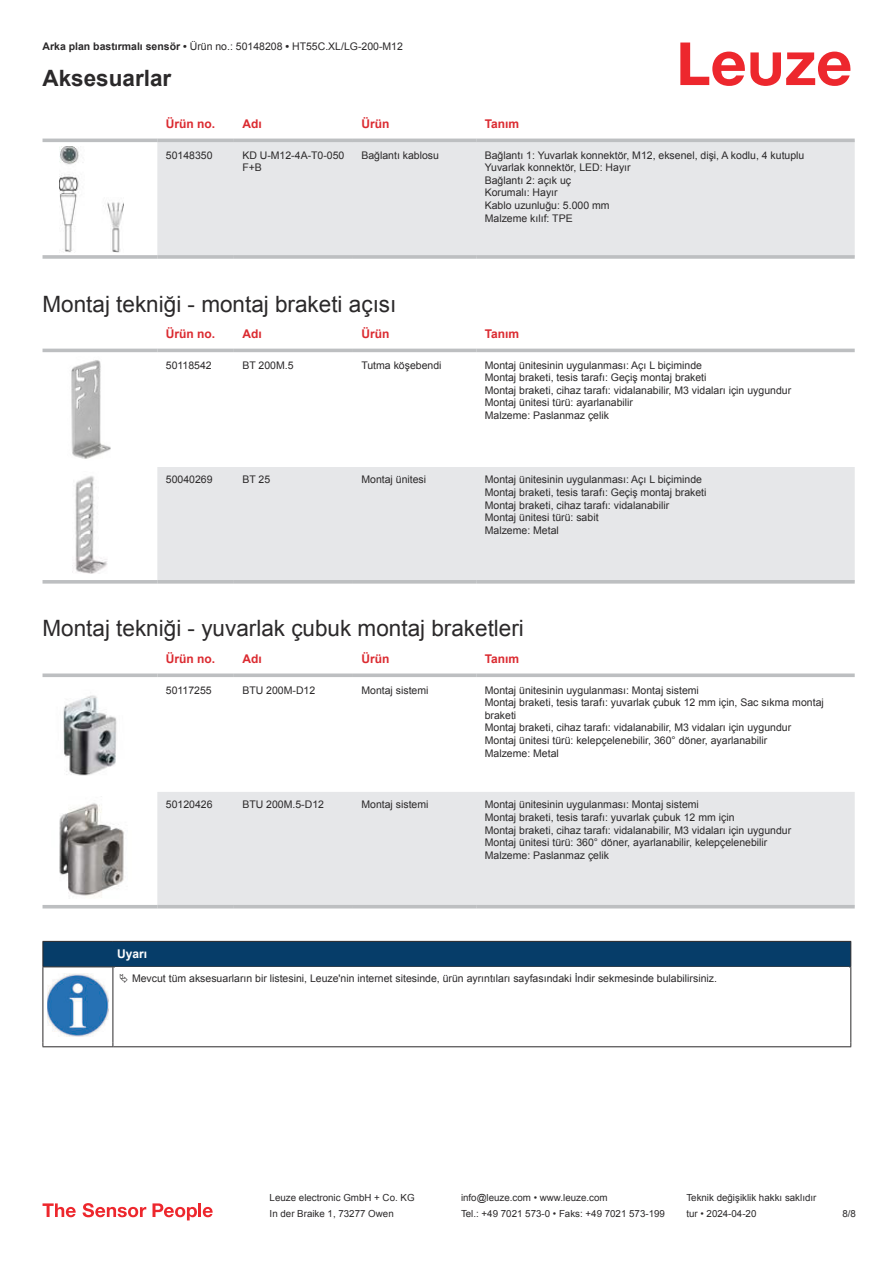
<style>
.page{position:relative;width:893px;height:1263px;background:#fff}
.page>*{position:absolute;margin:0;border:0;box-sizing:border-box;transform-origin:0 0}
.t1{font:22.5px "Arial";color:#2b292a}
.t2{font:700 22.5px "Arial";color:#2b292a}
.t3{font:700 12px "Arial";color:#db2a30}
.t4{font:700 12px "Arial";color:#fff}
.t5{font:10.5px/12.6px "Arial";color:#2b292a}
.t6{font:9.75px "Arial";color:#2b292a}
.s1{font-weight:700}
</style>
<div class="page">
<svg style="left:680px;top:43px;width:170px;height:43px"></svg>
<svg style="left:43px;top:138px;width:812px;height:1px"></svg>
<div style="left:157px;top:142px;width:698px;height:113px;background:#e6e7e9"></div>
<hr style="left:43px;top:139px;width:114px;height:3px;background:#bdbfc1">
<hr style="left:157px;top:139px;width:77px;height:3px;background:#bdbfc1">
<hr style="left:234px;top:139px;width:119px;height:3px;background:#bdbfc1">
<hr style="left:353px;top:139px;width:123px;height:3px;background:#bdbfc1">
<hr style="left:476px;top:139px;width:379px;height:3px;background:#bdbfc1">
<svg style="left:43px;top:255px;width:114px;height:4px"></svg>
<hr style="left:157px;top:255px;width:77px;height:4px;background:#bdbfc1">
<svg style="left:234px;top:255px;width:119px;height:4px"></svg>
<svg style="left:353px;top:255px;width:123px;height:4px"></svg>
<hr style="left:476px;top:255px;width:379px;height:4px;background:#bdbfc1">
<img style="left:59px;top:146px;width:65px;height:107px">
<svg style="left:43px;top:348px;width:812px;height:224px"></svg>
<div style="left:157px;top:467px;width:698px;height:113px;background:#e6e7e9"></div>
<hr style="left:43px;top:349px;width:114px;height:3px;background:#bdbfc1">
<hr style="left:157px;top:349px;width:77px;height:3px;background:#bdbfc1">
<hr style="left:234px;top:349px;width:119px;height:3px;background:#bdbfc1">
<hr style="left:353px;top:349px;width:123px;height:3px;background:#bdbfc1">
<hr style="left:476px;top:349px;width:379px;height:3px;background:#bdbfc1">
<svg style="left:43px;top:580px;width:114px;height:4px"></svg>
<svg style="left:157px;top:580px;width:77px;height:4px"></svg>
<svg style="left:234px;top:580px;width:119px;height:4px"></svg>
<svg style="left:353px;top:580px;width:123px;height:4px"></svg>
<svg style="left:476px;top:580px;width:379px;height:4px;background:#c3c5c7"></svg>
<img style="left:68px;top:356px;width:47px;height:107px">
<img style="left:73px;top:471px;width:37px;height:103px">
<div style="left:157px;top:792px;width:698px;height:113px;background:#e6e7e9"></div>
<svg style="left:43px;top:673px;width:114px;height:4px"></svg>
<svg style="left:157px;top:673px;width:77px;height:4px"></svg>
<svg style="left:234px;top:673px;width:119px;height:4px"></svg>
<svg style="left:353px;top:673px;width:123px;height:4px"></svg>
<svg style="left:476px;top:673px;width:379px;height:4px;background:#c5c7c8"></svg>
<hr style="left:43px;top:905px;width:114px;height:3px;background:#bdbfc1">
<hr style="left:157px;top:905px;width:77px;height:3px;background:#bdbfc1">
<hr style="left:234px;top:905px;width:119px;height:3px;background:#bdbfc1">
<hr style="left:353px;top:905px;width:123px;height:3px;background:#bdbfc1">
<hr style="left:476px;top:905px;width:379px;height:3px;background:#bdbfc1">
<img style="left:63px;top:695px;width:54px;height:81px">
<img style="left:59px;top:803px;width:65px;height:95px">
<div style="left:43px;top:941px;width:808px;height:26px;background:#063d69"></div>
<hr style="left:113px;top:966px;width:738px;height:1px;background:#2b292a">
<hr style="left:43px;top:967px;width:1px;height:75px;background:#2b292a">
<hr style="left:113px;top:967px;width:1px;height:75px;background:#2b292a">
<hr style="left:850px;top:967px;width:1px;height:75px;background:#2b292a">
<hr style="left:43px;top:1046px;width:70px;height:1px;background:#2b292a">
<hr style="left:113px;top:1046px;width:738px;height:1px;background:#2b292a">
<img style="left:47px;top:973px;width:61px;height:63px">
<svg style="left:43px;top:1203px;width:33px;height:14px"></svg>
<svg style="left:83px;top:1203px;width:63px;height:14px"></svg>
<svg style="left:153px;top:1203px;width:44px;height:17px"></svg>
<hr style="left:198px;top:1203px;width:3px;height:14px;background:#ed272d">
<svg style="left:203px;top:1207px;width:10px;height:10px"></svg>
<p class="t5" style="left:43px;top:41px;width:362px"><span class="s1">Arka plan bastırmalı sensör •</span> Ürün no.: 50148208 <span class="s1">•</span> HT55C.XL/LG-200-M12</p>
<h1 class="t2" style="left:43px;top:70px;width:130px">Aksesuarlar</h1>
<p class="t3" style="left:166px;top:115px;width:51px">Ürün no.</p>
<p class="t3" style="left:242px;top:115px;width:21px">Adı</p>
<p class="t3" style="left:361px;top:115px;width:29px">Ürün</p>
<p class="t3" style="left:485px;top:115px;width:36px">Tanım</p>
<p class="t5" style="left:166px;top:150px;width:48px">50148350</p>
<p class="t5" style="left:242px;top:150px;width:104px">KD U-M12-4A-T0- 050<br>F+B</p>
<p class="t5" style="left:361px;top:148px;width:79px">Bağlantı kablosu</p>
<p class="t5" style="left:485px;top:148px;width:321px">Bağlantı 1: Yuvarlak konnektör, M12, eksenel, dişi, A kodlu, 4 kutuplu<br>Yuvarlak konnektör, LED: Hayır<br>Bağlantı 2: açık uç<br>Korumalı: Hayır<br>Kablo uzunluğu: 5.000 mm<br>Malzeme kılıf: TPE</p>
<h1 class="t1" style="left:43px;top:288px;width:355px">Montaj tekniği - montaj braketi açısı</h1>
<p class="t3" style="left:166px;top:325px;width:51px">Ürün no.</p>
<p class="t3" style="left:242px;top:325px;width:21px">Adı</p>
<p class="t3" style="left:361px;top:325px;width:29px">Ürün</p>
<p class="t3" style="left:485px;top:325px;width:36px">Tanım</p>
<p class="t5" style="left:166px;top:360px;width:47px">50118542</p>
<p class="t5" style="left:242px;top:360px;width:53px">BT 200M.5</p>
<p class="t5" style="left:361px;top:359px;width:82px">Tutma köşebendi</p>
<p class="t5" style="left:485px;top:359px;width:308px">Montaj ünitesinin uygulanması: Açı L biçiminde<br>Montaj braketi, tesis tarafı: Geçiş montaj braketi<br>Montaj braketi, cihaz tarafı: vidalanabilir, M3 vidaları için uygundur Montaj ünitesi türü: ayarlanabilir<br>Malzeme: Paslanmaz çelik</p>
<p class="t5" style="left:166px;top:473px;width:48px">50040269</p>
<p class="t5" style="left:242px;top:474px;width:29px">BT 25</p>
<p class="t5" style="left:361px;top:473px;width:66px">Montaj ünitesi</p>
<p class="t5" style="left:485px;top:473px;width:223px">Montaj ünitesinin uygulanması: Açı L biçiminde Montaj braketi, tesis tarafı: Geçiş montaj braketi Montaj braketi, cihaz tarafı: vidalanabilir<br>Montaj ünitesi türü: sabit<br>Malzeme: Metal</p>
<h1 class="t1" style="left:43px;top:613px;width:483px">Montaj tekniği - yuvarlak çubuk montaj braketleri</h1>
<p class="t3" style="left:166px;top:650px;width:51px">Ürün no.</p>
<p class="t3" style="left:242px;top:650px;width:21px">Adı</p>
<p class="t3" style="left:361px;top:650px;width:29px">Ürün</p>
<p class="t3" style="left:485px;top:650px;width:36px">Tanım</p>
<p class="t5" style="left:166px;top:684px;width:47px">50117255</p>
<p class="t5" style="left:242px;top:684px;width:74px">BTU 200M-D12</p>
<p class="t5" style="left:361px;top:683px;width:69px">Montaj sistemi</p>
<p class="t5" style="left:485px;top:683px;width:341px">Montaj ünitesinin uygulanması: Montaj sistemi<br>Montaj braketi, tesis tarafı: yuvarlak çubuk 12 mm için, Sac sıkma montaj braketi<br>Montaj braketi, cihaz tarafı: vidalanabilir, M3 vidaları için uygundur Montaj ünitesi türü: kelepçelenebilir, 360° döner, ayarlanabilir<br>Malzeme: Metal</p>
<p class="t5" style="left:166px;top:799px;width:48px">50120426</p>
<p class="t5" style="left:242px;top:799px;width:83px">BTU 200M.5-D12</p>
<p class="t5" style="left:361px;top:798px;width:69px">Montaj sistemi</p>
<p class="t5" style="left:485px;top:798px;width:308px">Montaj ünitesinin uygulanması: Montaj sistemi<br>Montaj braketi, tesis tarafı: yuvarlak çubuk 12 mm için<br>Montaj braketi, cihaz tarafı: vidalanabilir, M3 vidaları için uygundur Montaj ünitesi türü: 360° döner, ayarlanabilir, kelepçelenebilir Malzeme: Paslanmaz çelik</p>
<p class="t4" style="left:117px;top:946px;width:32px">Uyarı</p>
<p class="t5" style="left:132px;top:971px;width:586px">Mevcut tüm aksesuarların bir listesini, Leuze'nin internet sitesinde, ürün ayrıntıları sayfasındaki İndir sekmesinde bulabilirsiniz.</p>
<p class="t6" style="left:270px;top:1191px;width:146px">Leuze electronic GmbH + Co. KG</p>
<p class="t6" style="left:461px;top:1191px;width:148px">info@leuze.com • www.leuze.com</p>
<p class="t6" style="left:686px;top:1191px;width:132px">Teknik değişiklik hakkı saklıdır</p>
<p class="t6" style="left:270px;top:1207px;width:126px">In der Braike 1, 73277 Owen</p>
<p class="t6" style="left:461px;top:1207px;width:205px">Tel.: +49 7021 573-0 • Faks: +49 7021 573-199</p>
<p class="t6" style="left:686px;top:1207px;width:72px">tur • 2024-04-20</p>
<p class="t6" style="left:842px;top:1210px;width:15px">8 /8</p>
</div>
